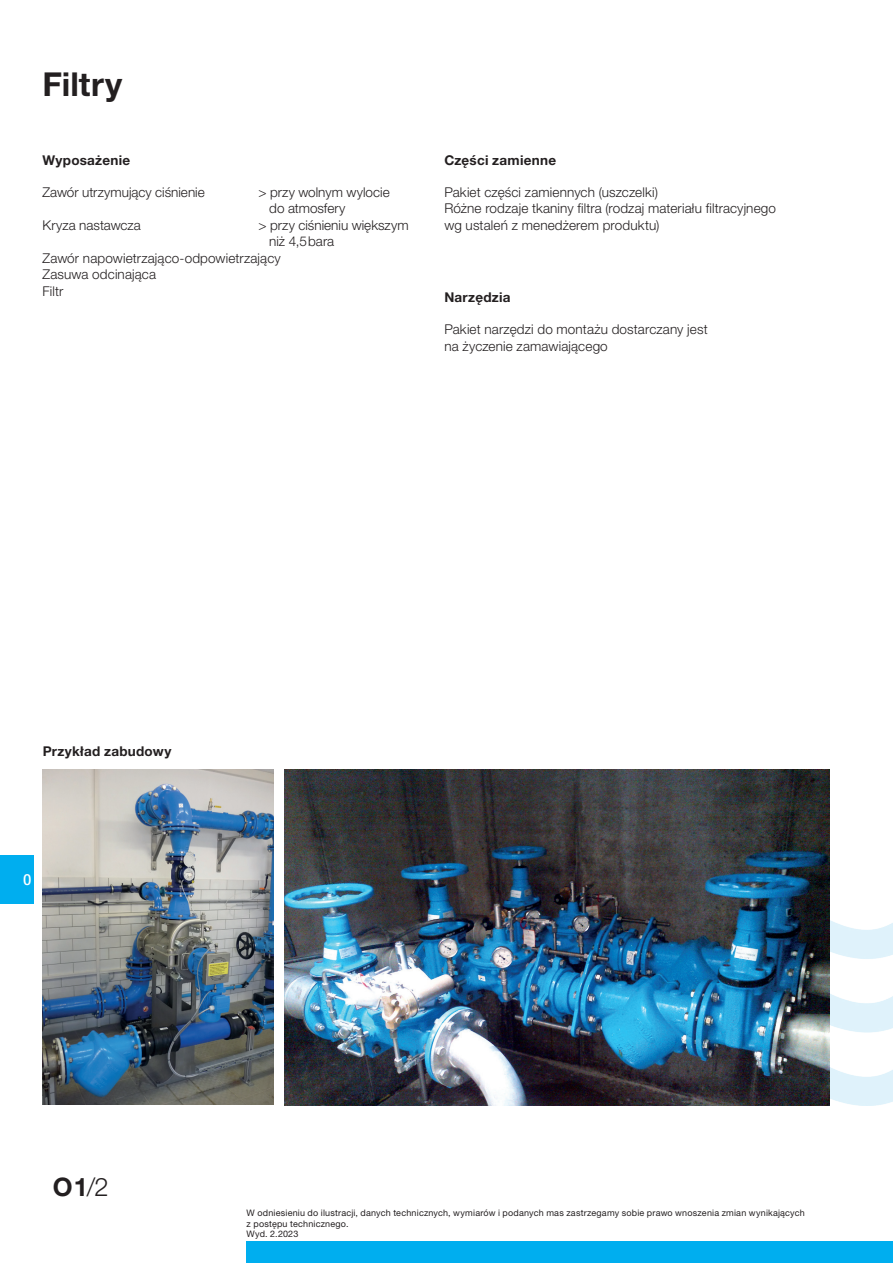
<style>
.page{position:relative;width:893px;height:1263px;background:#fff}
.page>*{position:absolute;margin:0;border:0;box-sizing:border-box;transform-origin:0 0}
.t1{font:700 33px "Helvetica Neue LT Pro";color:#231f20}
.t2{font:700 25.5px "Helvetica Neue LT Pro";color:#231f20}
.t3{font:500 condensed 15px "Helvetica Neue LT Pro";color:#fff}
.t4{font:300 13.5px/16.5px "Helvetica Neue LT Pro";letter-spacing:.01em;color:#231f20}
.t5{font:700 13.5px "Helvetica Neue LT Pro";letter-spacing:.02em;color:#231f20}
.t6{font:9px/10.5px "Helvetica Neue LT Pro";letter-spacing:.02em;color:#231f20}
.s1{font-weight:300}
</style>
<div class="page">
<div style="left:247px;top:1242px;width:646px;height:21px;background:#00aeef"></div>
<img style="left:829px;top:893px;width:64px;height:213px">
<div style="left:0;top:855px;width:34px;height:48px;background:#00aeef"></div>
<img style="left:43px;top:770px;width:230px;height:335px">
<img style="left:285px;top:770px;width:544px;height:336px">
<h1 class="t1" style="left:42px;top:63px;width:81px">Filtry</h1>
<p class="t5" style="left:42px;top:152px;width:89px">Wyposażenie</p>
<p class="t5" style="left:444px;top:152px;width:113px">Części zamienne</p>
<p class="t4" style="left:42px;top:184px;width:164px">Zawór utrzymujący ciśnienie</p>
<p class="t4" style="left:269px;top:184px;width:122px;text-indent:-11px">&gt; przy wolnym wylocie do atmosfery</p>
<p class="t4" style="left:42px;top:217px;width:100px">Kryza nastawcza</p>
<p class="t4" style="left:258px;top:217px;width:152px">&gt; przy ciśnieniu większym</p>
<p class="t4" style="left:269px;top:233px;width:66px">niż 4,5bara</p>
<p class="t4" style="left:42px;top:250px;width:240px">Zawór napowietrzająco-odpowietrzający</p>
<p class="t4" style="left:42px;top:266px;width:115px">Zasuwa odcinająca</p>
<p class="t4" style="left:42px;top:283px;width:22px">Filtr</p>
<p class="t4" style="left:444px;top:184px;width:333px">Pakiet części zamiennych (uszczelki)<br>Różne rodzaje tkaniny filtra (rodzaj materiału filtracyjnego wg ustaleń z menedżerem produktu)</p>
<p class="t5" style="left:444px;top:289px;width:68px">Narzędzia</p>
<p class="t4" style="left:444px;top:321px;width:265px">Pakiet narzędzi do montażu dostarczany jest na życzenie zamawiającego</p>
<p class="t5" style="left:43px;top:743px;width:130px">Przykład zabudowy</p>
<p class="t3" style="left:23px;top:870px;width:10px">O</p>
<h2 class="t2" style="left:53px;top:1171px;width:58px">O1<span class="s1">/2</span></h2>
<p class="t6" style="left:247px;top:1208px;width:560px">W odniesieniu do ilustracji, danych technicznych, wymiarów i podanych mas zastrzegamy sobie prawo wnoszenia zmian wynikających z postępu technicznego.<br>Wyd. 2.2023</p>
</div>
